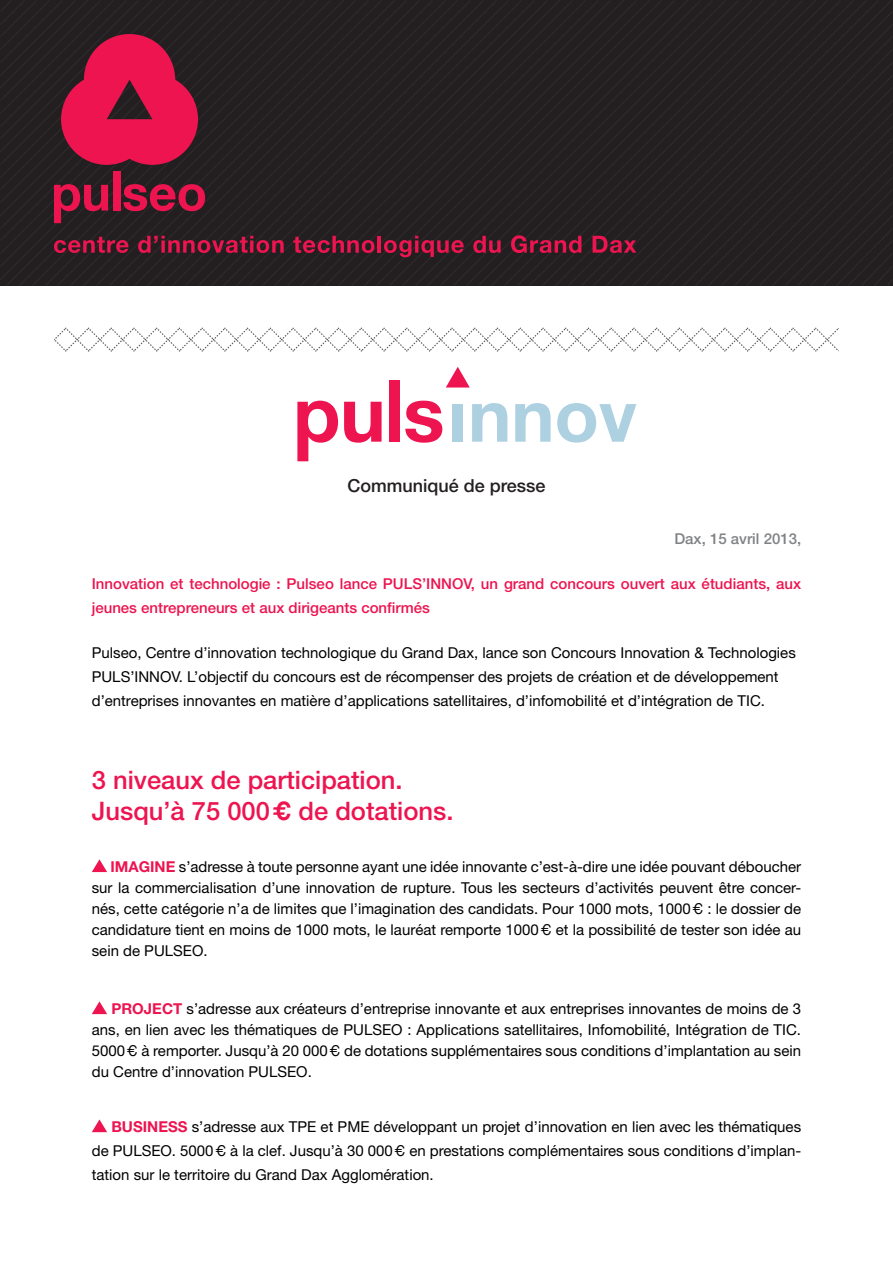
<style>
.page{position:relative;width:893px;height:1263px;background:#fff}
.page>*{position:absolute;margin:0;border:0;box-sizing:border-box;transform-origin:0 0}
.t1{font:500 25.5px/30.6px "Helvetica Neue";color:#ed1450}
.t2{font:500 18px "Helvetica Neue";color:#231f20}
.t3{font:15px/21px "Helvetica Neue";color:#000;text-align:justify}
.t4{font:500 15px/24px "Helvetica Neue";color:#ed1450}
.t5{font:500 15px "Helvetica Neue";color:#808285}
.s1{font-family:"Helvetica";font-weight:700}
.s2{font-weight:700;color:#ed1450}
.s3{font-family:"Helvetica"}
</style>
<div class="page">
<svg style="left:198px;top:0;width:13px;height:285px;background:#242021"></svg>
<svg style="left:211px;top:0;width:13px;height:285px;background:#242021"></svg>
<svg style="left:224px;top:0;width:13px;height:285px;background:#242021"></svg>
<svg style="left:237px;top:0;width:12px;height:285px;background:#242021"></svg>
<svg style="left:249px;top:0;width:13px;height:285px;background:#242021"></svg>
<svg style="left:262px;top:0;width:13px;height:285px;background:#242021"></svg>
<svg style="left:275px;top:0;width:13px;height:285px;background:#242021"></svg>
<svg style="left:288px;top:0;width:12px;height:285px;background:#242021"></svg>
<svg style="left:300px;top:0;width:13px;height:285px;background:#242021"></svg>
<svg style="left:313px;top:0;width:13px;height:285px;background:#242021"></svg>
<svg style="left:326px;top:0;width:13px;height:285px;background:#242021"></svg>
<svg style="left:339px;top:0;width:12px;height:285px;background:#242021"></svg>
<svg style="left:351px;top:0;width:13px;height:285px;background:#242021"></svg>
<svg style="left:364px;top:0;width:13px;height:285px;background:#242021"></svg>
<svg style="left:377px;top:0;width:13px;height:285px;background:#252021"></svg>
<svg style="left:390px;top:0;width:12px;height:285px;background:#242021"></svg>
<svg style="left:402px;top:0;width:13px;height:285px;background:#242021"></svg>
<svg style="left:415px;top:0;width:13px;height:285px;background:#242021"></svg>
<svg style="left:428px;top:0;width:13px;height:285px;background:#242021"></svg>
<svg style="left:441px;top:0;width:12px;height:285px;background:#242021"></svg>
<svg style="left:453px;top:0;width:13px;height:285px;background:#242021"></svg>
<svg style="left:466px;top:0;width:13px;height:285px;background:#242021"></svg>
<svg style="left:479px;top:0;width:13px;height:285px;background:#242021"></svg>
<svg style="left:492px;top:0;width:12px;height:285px;background:#242021"></svg>
<svg style="left:504px;top:0;width:13px;height:285px;background:#242021"></svg>
<svg style="left:517px;top:0;width:13px;height:285px;background:#242021"></svg>
<svg style="left:530px;top:0;width:13px;height:285px;background:#242021"></svg>
<svg style="left:543px;top:0;width:12px;height:285px;background:#242021"></svg>
<svg style="left:555px;top:0;width:13px;height:285px;background:#242021"></svg>
<svg style="left:568px;top:0;width:13px;height:285px;background:#242021"></svg>
<svg style="left:581px;top:0;width:13px;height:285px;background:#252021"></svg>
<svg style="left:594px;top:0;width:12px;height:285px;background:#242021"></svg>
<svg style="left:606px;top:0;width:285px;height:285px;background:#242021"></svg>
<svg style="left:619px;top:11px;width:274px;height:274px;background:#242021"></svg>
<svg style="left:632px;top:24px;width:261px;height:261px;background:#242021"></svg>
<svg style="left:645px;top:37px;width:248px;height:248px;background:#242021"></svg>
<svg style="left:658px;top:50px;width:235px;height:235px;background:#242021"></svg>
<svg style="left:670px;top:62px;width:223px;height:223px;background:#242021"></svg>
<svg style="left:683px;top:75px;width:210px;height:210px;background:#242021"></svg>
<svg style="left:0;top:0;width:205px;height:223px;background:#661c30"></svg>
<svg style="left:54px;top:237px;width:74px;height:16px"></svg>
<svg style="left:138px;top:236px;width:146px;height:17px;background:#701b33"></svg>
<svg style="left:293px;top:236px;width:81px;height:17px"></svg>
<hr style="left:378px;top:236px;width:3px;height:17px;background:#ed1450">
<svg style="left:384px;top:236px;width:80px;height:21px;background:#691c31"></svg>
<svg style="left:473px;top:236px;width:28px;height:17px"></svg>
<svg style="left:511px;top:235px;width:70px;height:18px"></svg>
<svg style="left:593px;top:236px;width:43px;height:17px"></svg>
<svg style="left:54px;top:327px;width:785px;height:25px"></svg>
<svg style="left:92px;top:1001px;width:15px;height:13px"></svg>
<svg style="left:92px;top:859px;width:15px;height:13px"></svg>
<svg style="left:92px;top:1119px;width:15px;height:13px"></svg>
<div style="left:389px;top:380px;width:11px;height:62px;background:#ed1450"></div>
<svg style="left:405px;top:401px;width:37px;height:42px"></svg>
<svg style="left:344px;top:402px;width:38px;height:41px"></svg>
<svg style="left:297px;top:401px;width:41px;height:60px"></svg>
<svg style="left:446px;top:367px;width:24px;height:20px"></svg>
<div style="left:453px;top:404px;width:10px;height:38px;background:#aed1e2"></div>
<svg style="left:472px;top:403px;width:35px;height:39px"></svg>
<svg style="left:515px;top:403px;width:36px;height:39px"></svg>
<svg style="left:557px;top:403px;width:79px;height:40px"></svg>
<p class="t2" style="left:347px;top:475px;width:200px">Communiqué de presse</p>
<p class="t5" style="left:674px;top:530px;width:128px">Dax, 15 avril 2013,</p>
<p class="t4" style="left:92px;top:572px;width:711px">Innovation et technologie : Pulseo lance PULS’INNOV, un grand concours ouvert aux étudiants, aux jeunes entrepreneurs et aux dirigeants confirmés</p>
<p class="t3" style="left:92px;top:640px;width:706px;line-height:24px;text-align:left">Pulseo, Centre d’innovation technologique du Grand Dax, lance son Concours Innovation &amp; Technologies<br>PULS’INNOV. L’objectif du concours est de récompenser des projets de création et de développement d’entreprises innovantes en matière d’applications satellitaires, d’infomobilité et d’intégration de TIC.</p>
<h1 class="t1" style="left:92px;top:764px;width:363px">3 niveaux de participation.<br>Jusqu’à 75 000<span class="s1">€</span> de dotations.</h1>
<p class="t3" style="left:92px;top:856px;width:711px;text-indent:19px"><span class="s2">IMAGINE</span> s’adresse à toute personne ayant une idée innovante c’est-à-dire une idée pouvant déboucher sur la commercialisation d’une innovation de rupture. Tous les secteurs d’activités peuvent être concer&shy;nés, cette catégorie n’a de limites que l’imagination des candidats. Pour 1000 mots, 1000<span class="s3">€</span> : le dossier de candidature tient en moins de 1000 mots, le lauréat remporte 1000<span class="s3">€</span> et la possibilité de tester son idée au sein de PULSEO.</p>
<p class="t3" style="left:92px;top:998px;width:711px;text-indent:20px"><span class="s2">PROJECT</span> s’adresse aux créateurs d’entreprise innovante et aux entreprises innovantes de moins de 3 ans, en lien avec les thématiques de PULSEO : Applications satellitaires, Infomobilité, Intégration de TIC.<br>5000<span class="s3">€</span> à remporter. Jusqu’à 20 000<span class="s3">€</span> de dotations supplémentaires sous conditions d’implantation au sein du Centre d’innovation PULSEO.</p>
<p class="t3" style="left:92px;top:1114px;width:711px;line-height:24px;text-indent:20px"><span class="s2">BUSINESS</span> s’adresse aux TPE et PME développant un projet d’innovation en lien avec les thématiques de PULSEO. 5000<span class="s3">€</span> à la clef. Jusqu’à 30 000<span class="s3">€</span> en prestations complémentaires sous conditions d’implan&shy;tation sur le territoire du Grand Dax Agglomération.</p>
</div>
